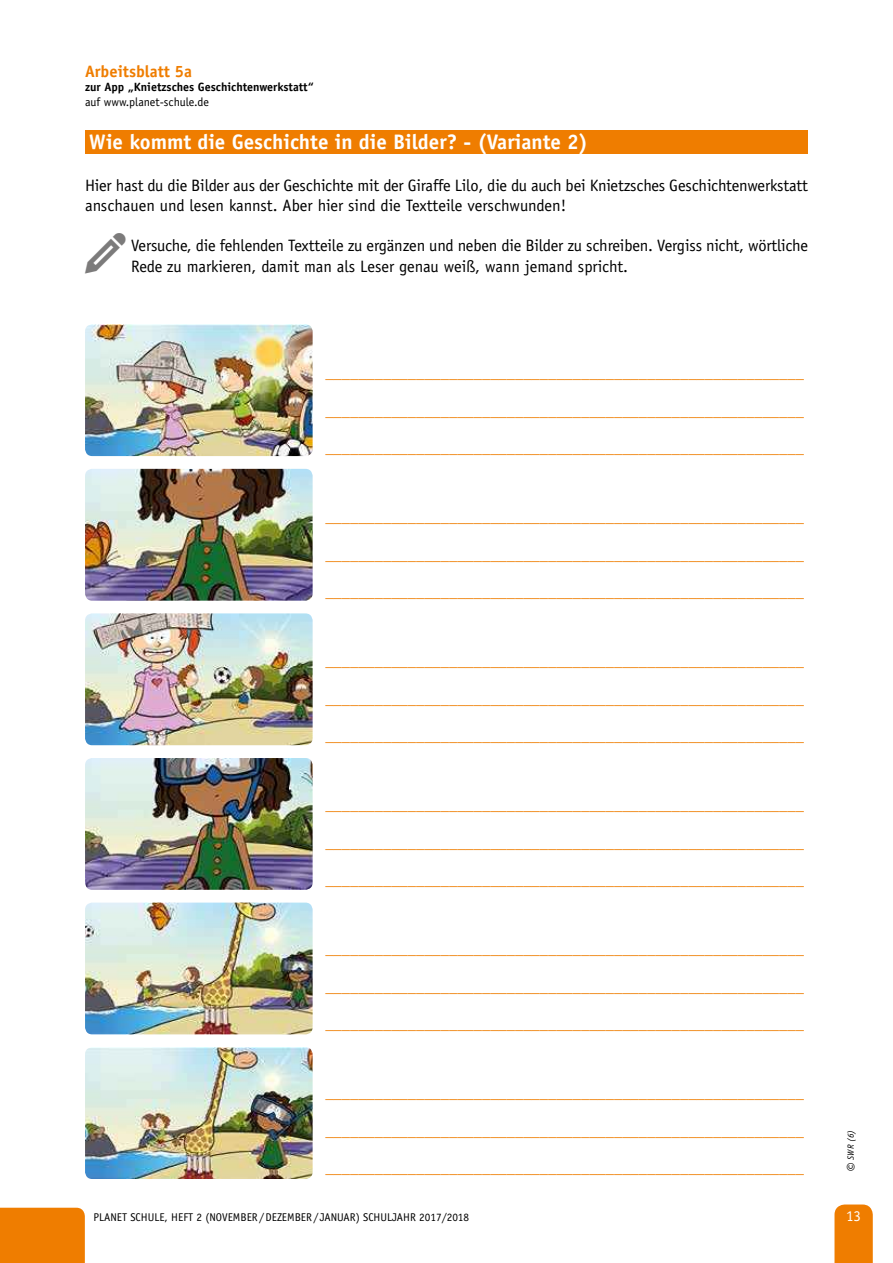
<style>
.page{position:relative;width:893px;height:1263px;background:#fff}
.page>*{position:absolute;margin:0;border:0;box-sizing:border-box;transform-origin:0 0}
.t1{font:700 21px "Officina Sans Std";color:#fff}
.t2{font:16.5px "Officina Sans Std";color:#ef7d00}
.t3{font:16.5px/20.2px "Officina Sans Std";letter-spacing:-.01em;color:#000}
.t4{font:700 16.5px "Officina Sans Std";color:#ef7d00}
.t5{font:15px "Officina Sans Std";color:#fff}
.t6{font:700 12px "Officina Sans Std";color:#000}
.t7{font:12px "Officina Sans Std";color:#000}
.t8{font:11.25px "Officina Sans Std";color:#000}
.t9{font:italic 9px "Officina Sans Std";color:#000}
.s1{font-size:16.5px}
</style>
<div class="page">
<svg style="left:834px;top:1204px;width:39px;height:59px;background:#ef820b"></svg>
<div style="left:0;top:1208px;width:85px;height:55px;background:#ef7d00"></div>
<div style="left:85px;top:130px;width:723px;height:23px;background:#ef7d00"></div>
<img style="left:85px;top:324px;width:228px;height:132px">
<img style="left:85px;top:469px;width:228px;height:132px">
<img style="left:85px;top:613px;width:228px;height:132px">
<img style="left:85px;top:758px;width:228px;height:132px">
<img style="left:85px;top:902px;width:228px;height:132px">
<img style="left:85px;top:1047px;width:228px;height:132px">
<p class="t4" style="left:85px;top:61px;width:108px">Arbeitsblatt 5a</p>
<p class="t6" style="left:85px;top:80px;width:230px">zur App „Knietzsches Geschichtenwerkstatt“</p>
<p class="t7" style="left:85px;top:95px;width:125px">auf www.planet-schule.de</p>
<p class="t1" style="left:89px;top:129px;width:500px">Wie kommt die Geschichte in die Bilder? - (Variante 2)</p>
<p class="t3" style="left:85px;top:175px;width:724px">Hier hast du die Bilder aus der Geschichte mit der Giraffe Lilo, die du auch bei Knietzsches Geschichtenwerkstatt anschauen und lesen kannst. Aber hier sind die Textteile verschwunden!</p>
<p class="t3" style="left:131px;top:236px;width:678px">Versuche, die fehlenden Textteile zu ergänzen und neben die Bilder zu schreiben. Vergiss nicht, wörtliche<br>Rede zu markieren, damit man als Leser genau weiß, wann jemand spricht.</p>
<p class="t2" style="left:325px;top:363px;width:480px">__________________________________________________________</p>
<p class="t2" style="left:325px;top:400px;width:480px">__________________________________________________________</p>
<p class="t2" style="left:325px;top:438px;width:480px">__________________________________________________________</p>
<p class="t2" style="left:325px;top:507px;width:480px">__________________________________________________________</p>
<p class="t2" style="left:325px;top:544px;width:480px">__________________________________________________________</p>
<p class="t2" style="left:325px;top:582px;width:480px">__________________________________________________________</p>
<p class="t2" style="left:325px;top:651px;width:480px">__________________________________________________________</p>
<p class="t2" style="left:325px;top:688px;width:480px">__________________________________________________________</p>
<p class="t2" style="left:325px;top:726px;width:480px">__________________________________________________________</p>
<p class="t2" style="left:325px;top:795px;width:480px">__________________________________________________________</p>
<p class="t2" style="left:325px;top:832px;width:480px">__________________________________________________________</p>
<p class="t2" style="left:325px;top:870px;width:480px">__________________________________________________________</p>
<p class="t2" style="left:325px;top:939px;width:480px">__________________________________________________________</p>
<p class="t2" style="left:325px;top:977px;width:480px">__________________________________________________________</p>
<p class="t2" style="left:325px;top:1014px;width:480px">__________________________________________________________</p>
<p class="t2" style="left:325px;top:1083px;width:480px">__________________________________________________________</p>
<p class="t2" style="left:325px;top:1121px;width:480px">__________________________________________________________</p>
<p class="t2" style="left:325px;top:1158px;width:480px">__________________________________________________________</p>
<p class="t8" style="left:94px;top:1211px;width:377px">PLANET SCHULE, HEFT 2 (NOVEMBER/DEZEMBER/ JANUAR) SCHULJAHR 2017/2018</p>
<p class="t9" style="left:846px;top:1172px;width:43px;rotate:-90deg"><span class="s1">©</span> SWR (6)</p>
<p class="t5" style="left:846px;top:1207px;width:16px">13</p>
</div>
